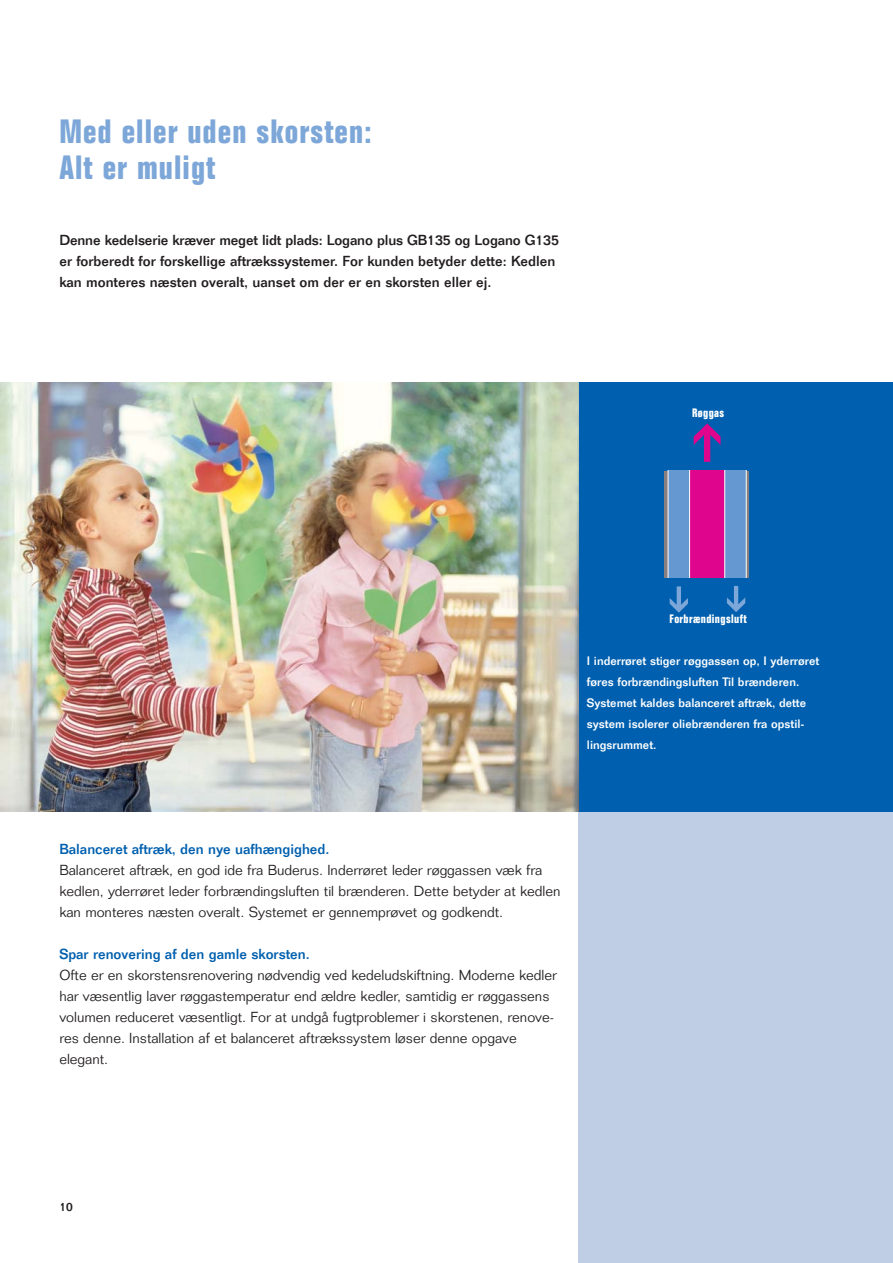
<style>
.page{position:relative;width:893px;height:1263px;background:#fff}
.page>*{position:absolute;margin:0;border:0;box-sizing:border-box;transform-origin:0 0}
.t1{font:700 condensed 33px/36px "Folio";letter-spacing:.035em;color:#7da7d8}
.t2{font:300 14.25px/21px "Folio";color:#231f20}
.t3{font:500 14.25px/21px "Folio";color:#231f20}
.t4{font:500 14.25px "Folio";color:#0060af}
.t5{font:500 12px/21px "Folio";color:#fff}
.t6{font:700 condensed 12px "Folio";letter-spacing:.035em;color:#fff}
.t7{font:500 12px "Folio";color:#231f20}
</style>
<div class="page">
<div style="left:578px;top:812px;width:314px;height:451px;background:#c0cee5"></div>
<div style="left:578px;top:383px;width:314px;height:429px;background:#0060af"></div>
<svg style="left:664px;top:471px;width:85px;height:106px"></svg>
<svg style="left:667px;top:471px;width:79px;height:106px;background:#a05bb3"></svg>
<svg style="left:693px;top:423px;width:27px;height:39px"></svg>
<svg style="left:669px;top:586px;width:19px;height:27px"></svg>
<svg style="left:727px;top:586px;width:18px;height:26px"></svg>
<img style="left:0;top:383px;width:578px;height:429px">
<h1 class="t1" style="left:59px;top:116px;width:313px">Med eller uden skorsten:<br>Alt er muligt</h1>
<p class="t3" style="left:59px;top:231px;width:501px">Denne kedelserie kræver meget lidt plads: Logano plus GB135 og Logano G135 er forberedt for forskellige aftrækssystemer. For kunden betyder dette: Kedlen kan monteres næsten overalt, uanset om der er en skorsten eller ej.</p>
<p class="t6" style="left:692px;top:408px;width:34px">Røggas</p>
<p class="t6" style="left:669px;top:614px;width:79px">Forbrændingsluft</p>
<p class="t5" style="left:587px;top:651px;width:234px">I inderrøret stiger røggassen op, I yderrøret føres forbrændingsluften Til brænderen.<br>Systemet kaldes balanceret aftræk, dette system isolerer oliebrænderen fra opstil&shy;lingsrummet.</p>
<p class="t4" style="left:59px;top:844px;width:272px">Balanceret aftræk, den nye uafhængighed.</p>
<p class="t2" style="left:59px;top:861px;width:502px">Balanceret aftræk, en god ide fra Buderus. Inderrøret leder røggassen væk fra kedlen, yderrøret leder forbrændingsluften til brænderen. Dette betyder at kedlen kan monteres næsten overalt. Systemet er gennemprøvet og godkendt.</p>
<p class="t4" style="left:59px;top:949px;width:252px">Spar renovering af den gamle skorsten.</p>
<p class="t2" style="left:59px;top:966px;width:499px">Ofte er en skorstensrenovering nødvendig ved kedeludskiftning. Moderne kedler har væsentlig laver røggastemperatur end ældre kedler, samtidig er røggassens volumen reduceret væsentligt. For at undgå fugtproblemer i skorstenen, renove&shy;res denne. Installation af et balanceret aftrækssystem løser denne opgave elegant.</p>
<p class="t7" style="left:59px;top:1202px;width:15px">10</p>
</div>
